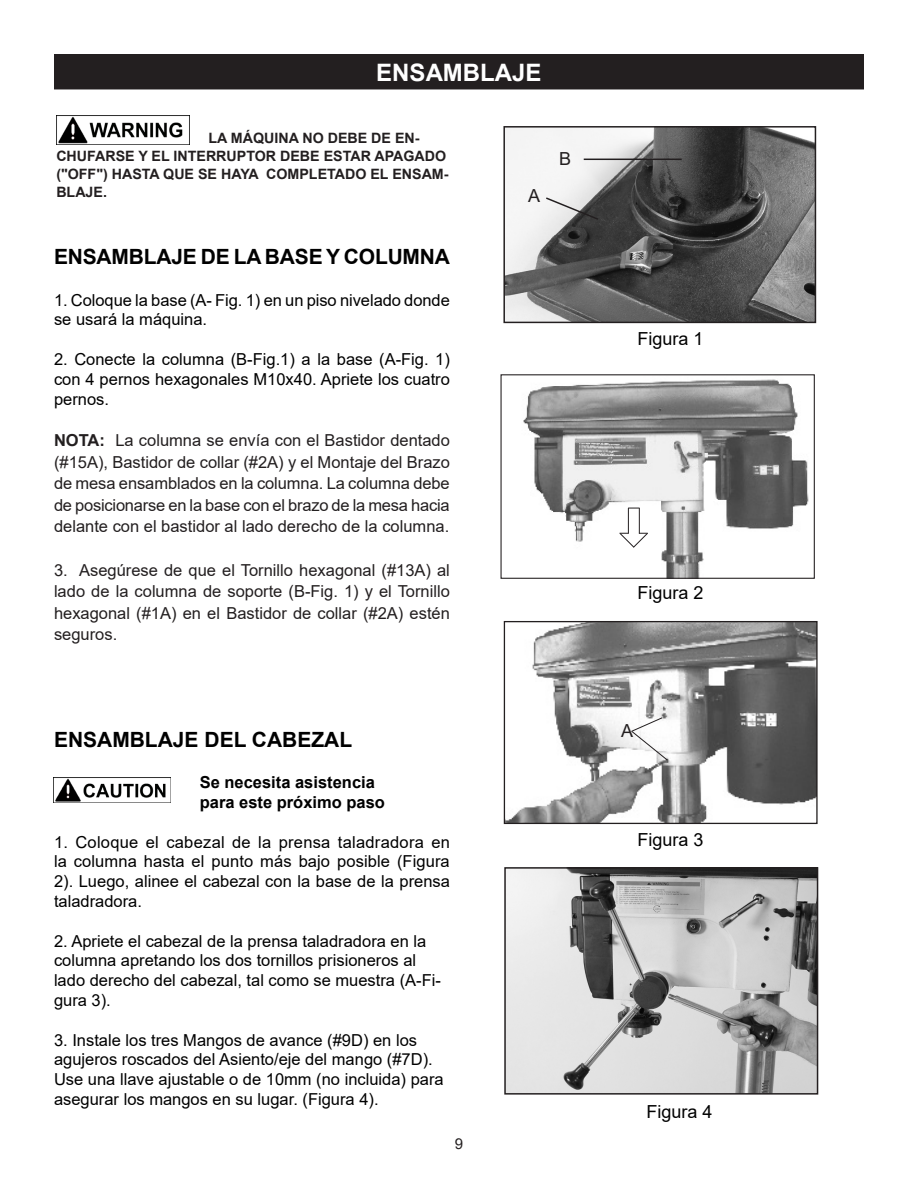
<style>
.page{position:relative;width:918px;height:1188px;background:#fff}
.page>*{position:absolute;margin:0;border:0;box-sizing:border-box;transform-origin:0 0}
.t1{font:700 24px "Arial";color:#fff}
.t2{font:700 21px "Arial";letter-spacing:-.01em;color:#000}
.t3{font:18px "Arial";color:#000}
.t4{font:18px "Arial";color:#231f20}
.t5{font:16.5px/19.8px "Arial";color:#000}
.t6{font:16.5px/21.6px "Arial";color:#231f20;text-align:justify}
.t7{font:700 16.5px "Arial";color:#000}
.t8{font:15px "Arial";color:#231f20}
.t9{font:700 14.25px/18px "Arial";color:#231f20}
.s1{font-weight:700}
</style>
<div class="page">
<img style="left:523px;top:379px;width:286px;height:198px">
<div style="left:501px;top:374px;width:314px;height:205px;border:1px solid #231f20"></div>
<img style="left:506px;top:129px;width:307px;height:191px">
<div style="left:503px;top:126px;width:313px;height:197px;border:2px solid #231f20"></div>
<div style="left:55px;top:55px;width:808px;height:34px;background:#231f20"></div>
<div style="left:54px;top:54px;width:810px;height:35px;border:2px solid #231f20"></div>
<hr style="left:584px;top:159px;width:98px;height:1px;background:#231f20">
<svg style="left:544px;top:196px;width:56px;height:25px"></svg>
<svg style="left:619px;top:508px;width:30px;height:40px"></svg>
<img style="left:56px;top:116px;width:134px;height:29px">
<img style="left:54px;top:777px;width:116px;height:26px">
<img style="left:507px;top:870px;width:308px;height:222px">
<div style="left:504px;top:867px;width:314px;height:228px;border:2px solid #231f20"></div>
<img style="left:506px;top:623px;width:310px;height:199px">
<div style="left:504px;top:621px;width:314px;height:203px;border:1px solid #231f20"></div>
<svg style="left:630px;top:717px;width:38px;height:44px"></svg>
<p class="t1" style="left:376px;top:56px;width:167px">ENSAMBLAJE</p>
<p class="t9" style="left:56px;top:129px;width:394px;text-indent:152px">LA MÁQUINA NO DEBE DE EN-<br>CHUFARSE Y EL INTERRUPTOR DEBE ESTAR APAGADO ("OFF") HASTA QUE SE HAYA COMPLETADO EL ENSAM-<br>BLAJE.</p>
<p class="t2" style="left:54px;top:242px;width:398px">ENSAMBLAJE DE LA BASE Y COLUMNA</p>
<p class="t5" style="left:54px;top:290px;width:397px">1. Coloque la base (A- Fig. 1) en un piso nivelado donde se usará la máquina.</p>
<p class="t5" style="left:54px;top:349px;width:397px;text-align:justify">2. Conecte la columna (B-Fig.1) a la base (A-Fig. 1) con 4 pernos hexagonales M10x40. Apriete los cuatro pernos.</p>
<p class="t6" style="left:54px;top:429px;width:397px"><span class="s1">NOTA:</span> La columna se envía con el Bastidor dentado (#15A), Bastidor de collar (#2A) y el Montaje del Brazo de mesa ensamblados en la columna. La columna debe de posicionarse en la base con el brazo de la mesa hacia delante con el bastidor al lado derecho de la columna.</p>
<p class="t6" style="left:54px;top:559px;width:397px">3. Asegúrese de que el Tornillo hexagonal (#13A) al lado de la columna de soporte (B-Fig. 1) y el Tornillo hexagonal (#1A) en el Bastidor de collar (#2A) estén seguros.</p>
<p class="t4" style="left:528px;top:183px;width:14px">A</p>
<p class="t4" style="left:559px;top:146px;width:14px">B</p>
<p class="t2" style="left:54px;top:725px;width:300px">ENSAMBLAJE DEL CABEZAL</p>
<p class="t7" style="left:200px;top:770px;width:177px">Se necesita asistencia</p>
<p class="t7" style="left:200px;top:790px;width:187px">para este próximo paso</p>
<p class="t5" style="left:54px;top:832px;width:398px;text-align:justify">1. Coloque el cabezal de la prensa taladradora en la columna hasta el punto más bajo posible (Figura 2). Luego, alinee el cabezal con la base de la prensa taladradora.</p>
<p class="t5" style="left:54px;top:931px;width:389px">2. Apriete el cabezal de la prensa taladradora en la columna apretando los dos tornillos prisioneros al lado derecho del cabezal, tal como se muestra (A-Fi&shy;gura 3).</p>
<p class="t5" style="left:54px;top:1030px;width:391px">3. Instale los tres Mangos de avance (#9D) en los agujeros roscados del Asiento/eje del mango (#7D).<br>Use una llave ajustable o de 10mm (no incluida) para asegurar los mangos en su lugar. (Figura 4).</p>
<p class="t8" style="left:455px;top:1133px;width:10px">9</p>
<p class="t3" style="left:637px;top:326px;width:68px">Figura 1</p>
<p class="t3" style="left:637px;top:580px;width:68px">Figura 2</p>
<p class="t4" style="left:621px;top:718px;width:14px">A</p>
<p class="t3" style="left:637px;top:828px;width:68px">Figura 3</p>
<p class="t3" style="left:646px;top:1099px;width:68px">Figura 4</p>
</div>
